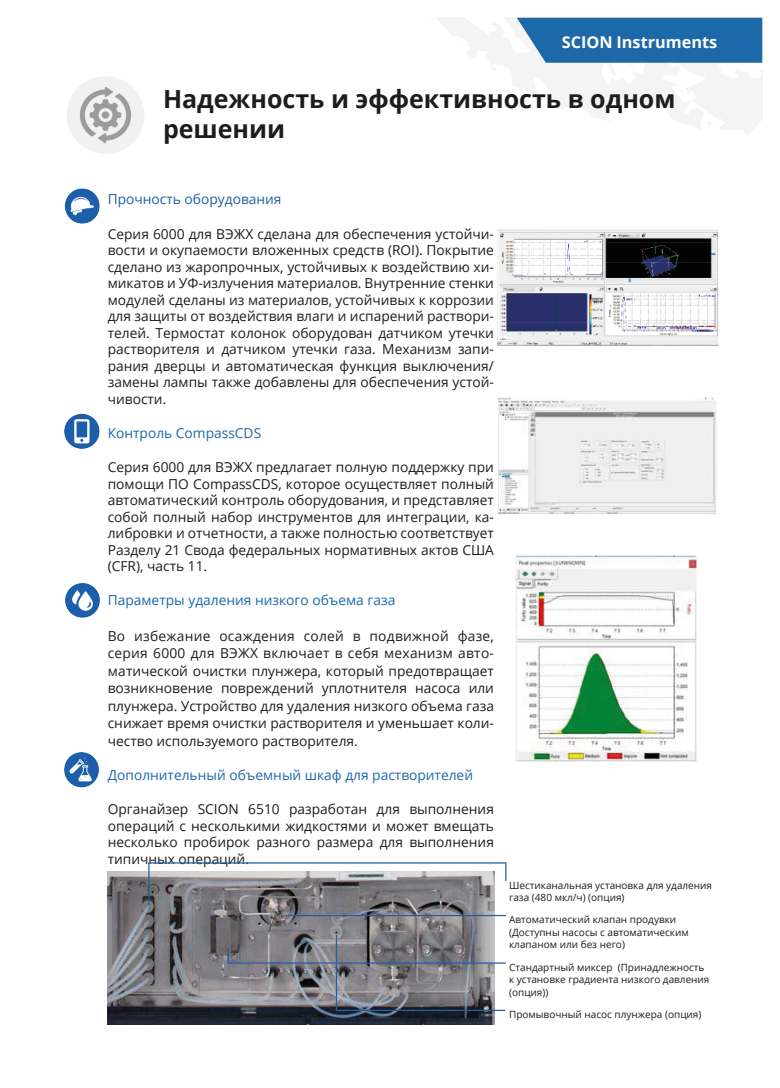
<style>
.page{position:relative;width:780px;height:1088px;background:#fff}
.page>*{position:absolute;margin:0;border:0;box-sizing:border-box;transform-origin:0 0}
.t1{font:700 25px/30px "Open Sans";color:#1d1d1b}
.t2{font:700 16.25px "Open Sans";color:#fff}
.t3{font:13.75px/16.5px "Open Sans";color:#1d1d1b;text-align:justify}
.t4{font:13.75px "Open Sans";color:#1c68ab}
.t5{font:13.75px "Open Sans";color:#215ea9}
.t6{font:10px/12.5px "Open Sans";color:#1d1d1b}
</style>
<div class="page">
<svg style="left:516px;top:18px;width:246px;height:45px;background:#2b71ae"></svg>
<img style="left:67px;top:76px;width:77px;height:78px">
<img style="left:65px;top:189px;width:35px;height:35px">
<img style="left:497px;top:229px;width:222px;height:117px">
<img style="left:498px;top:397px;width:219px;height:117px">
<img style="left:515px;top:555px;width:182px;height:207px">
<img style="left:108px;top:871px;width:386px;height:153px">
<hr style="left:148px;top:863px;width:1px;height:42px;background:#215ea9">
<hr style="left:148px;top:862px;width:358px;height:1px;background:#215ea9">
<svg style="left:505px;top:862px;width:1px;height:19px"></svg>
<hr style="left:286px;top:915px;width:220px;height:1px;background:#215ea9">
<hr style="left:228px;top:962px;width:278px;height:2px;background:#215ea9">
<svg style="left:228px;top:948px;width:1px;height:16px"></svg>
<hr style="left:336px;top:1010px;width:169px;height:1px;background:#215ea9">
<hr style="left:336px;top:935px;width:1px;height:76px;background:#215ea9">
<img style="left:64px;top:413px;width:35px;height:36px">
<img style="left:65px;top:583px;width:35px;height:35px">
<img style="left:64px;top:752px;width:35px;height:36px">
<p class="t2" style="left:561px;top:30px;width:157px">SCION Instruments</p>
<h1 class="t1" style="left:163px;top:83px;width:514px">Надежность и эффективность в одном решении</h1>
<p class="t5" style="left:108px;top:190px;width:175px">Прочность оборудования</p>
<p class="t3" style="left:108px;top:225px;width:387px">Серия 6000 для ВЭЖХ сделана для обеспечения устойчи&shy;вости и окупаемости вложенных средств (ROI). Покрытие сделано из жаропрочных, устойчивых к воздействию хи&shy;микатов и УФ-излучения материалов. Внутренние стенки модулей сделаны из материалов, устойчивых к коррозии для защиты от воздействия влаги и испарений раствори&shy;телей. Термостат колонок оборудован датчиком утечки растворителя и датчиком утечки газа. Механизм запи&shy;рания дверцы и автоматическая функция выключения/ замены лампы также добавлены для обеспечения устой&shy;чивости.</p>
<p class="t4" style="left:108px;top:423px;width:155px">Контроль CompassCDS</p>
<p class="t3" style="left:108px;top:458px;width:387px">Серия 6000 для ВЭЖХ предлагает полную поддержку при помощи ПО CompassCDS, которое осуществляет полный автоматический контроль оборудования, и представляет собой полный набор инструментов для интеграции, ка&shy;либровки и отчетности, а также полностью соответствует Разделу 21 Свода федеральных нормативных актов США (CFR), часть 11.</p>
<p class="t4" style="left:108px;top:591px;width:289px">Параметры удаления низкого объема газа</p>
<p class="t3" style="left:108px;top:626px;width:388px;line-height:17.5px">Во избежание осаждения солей в подвижной фазе, серия 6000 для ВЭЖХ включает в себя механизм авто&shy;матической очистки плунжера, который предотвращает возникновение повреждений уплотнителя насоса или плунжера. Устройство для удаления низкого объема газа снижает время очистки растворителя и уменьшает коли&shy;чество используемого растворителя.</p>
<p class="t4" style="left:108px;top:765px;width:367px">Дополнительный объемный шкаф для растворителей</p>
<p class="t3" style="left:108px;top:800px;width:387px">Органайзер SCION 6510 разработан для выполнения операций с несколькими жидкостями и может вмещать несколько пробирок разного размера для выполнения типичных операций.</p>
<p class="t6" style="left:509px;top:878px;width:204px">Шестиканальная установка для удаления газа (480 мкл/ч) (опция)</p>
<p class="t6" style="left:509px;top:913px;width:181px">Автоматический клапан продувки (Доступны насосы с автоматическим клапаном или без него)</p>
<p class="t6" style="left:509px;top:960px;width:202px">Стандартный миксер (Принадлежность к установке градиента низкого давления (опция))</p>
<p class="t6" style="left:509px;top:1008px;width:194px">Промывочный насос плунжера (опция)</p>
</div>
